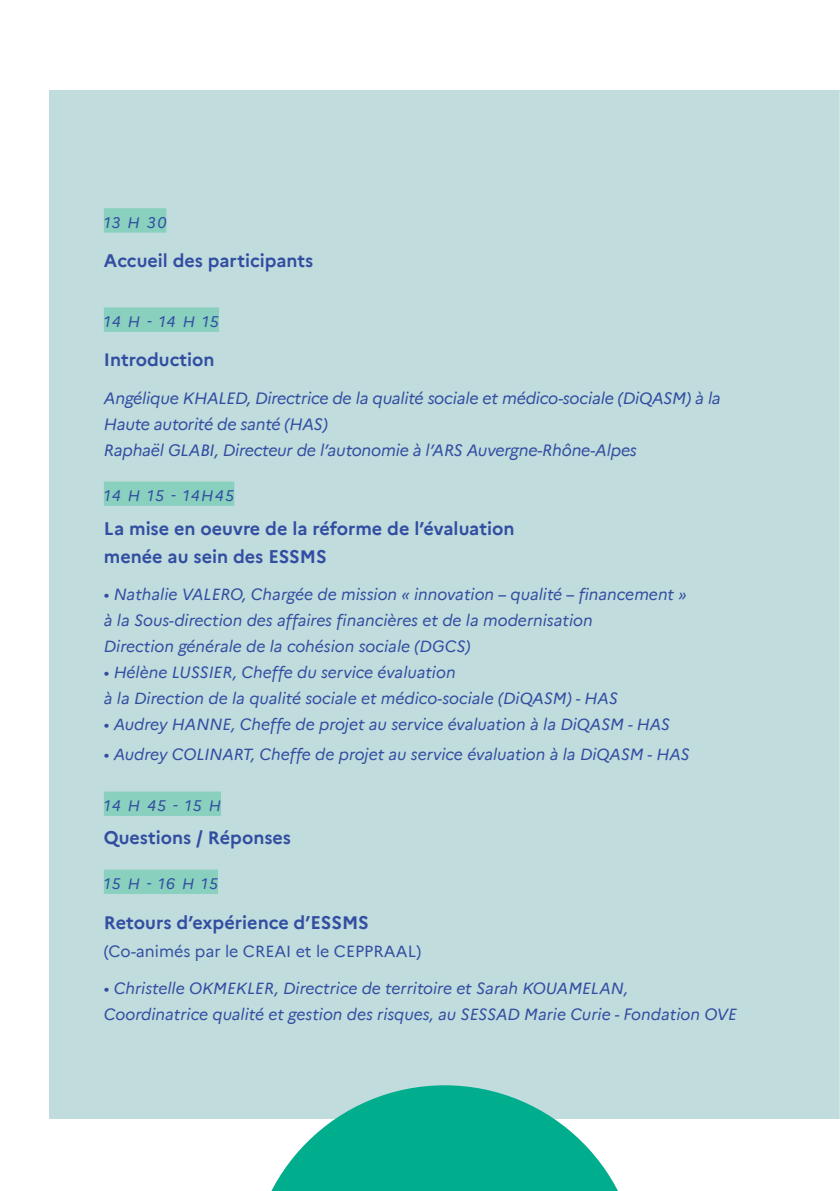
<style>
.page{position:relative;width:840px;height:1191px;background:#fff}
.page>*{position:absolute;margin:0;border:0;box-sizing:border-box;transform-origin:0 0}
.t1{font:700 18px/27.6px "Marianne";color:#324ea1}
.t2{font:italic 16.2px/26px "Marianne";letter-spacing:-.015em;color:#324ea1}
.t3{font:italic 16px/26px "Marianne";color:#324ea1}
.t4{font:16px "Marianne";color:#324ea1}
.t5{font:italic 15px "Marianne";letter-spacing:.075em;color:#324ea1}
</style>
<div class="page">
<div style="left:49px;top:91px;width:790px;height:1028px;background:#c1dcdd"></div>
<div style="left:104px;top:208px;width:62px;height:24px;background:#8ad0bf"></div>
<div style="left:104px;top:307px;width:115px;height:25px;background:#8ad0bf"></div>
<div style="left:104px;top:481px;width:130px;height:25px;background:#8ad0bf"></div>
<div style="left:104px;top:791px;width:117px;height:25px;background:#8ad0bf"></div>
<div style="left:104px;top:869px;width:114px;height:25px;background:#8ad0bf"></div>
<svg style="left:271px;top:1085px;width:347px;height:106px;fill:#00ad8c"></svg>
<hr style="left:838px;top:91px;width:1px;height:1028px;background:#cfe9e2">
<p class="t5" style="left:104px;top:211px;width:64px">13 H 30</p>
<p class="t1" style="left:104px;top:245px;width:211px">Accueil des participants</p>
<p class="t5" style="left:104px;top:310px;width:116px">14 H - 14 H 15</p>
<p class="t1" style="left:104px;top:344px;width:112px">Introduction</p>
<p class="t2" style="left:104px;top:383px;width:618px">Angélique KHALED, Directrice de la qualité sociale et médico-sociale (DiQASM) à la<br>Haute autorité de santé (HAS)<br>Raphaël GLABI, Directeur de l’autonomie à l’ARS Auvergne-Rhône-Alpes</p>
<p class="t5" style="left:104px;top:484px;width:132px">14 H 15 - 14H45</p>
<p class="t1" style="left:104px;top:513px;width:412px">La mise en oeuvre de la réforme de l’évaluation menée au sein des ESSMS</p>
<p class="t3" style="left:104px;top:580px;width:584px">• Nathalie VALERO, Chargée de mission « innovation – qualité – financement » à la Sous-direction des affaires financières et de la modernisation<br>Direction générale de la cohésion sociale (DGCS)</p>
<p class="t3" style="left:104px;top:658px;width:515px">• Hélène LUSSIER, Cheffe du service évaluation<br>à la Direction de la qualité sociale et médico-sociale (DiQASM) - HAS</p>
<p class="t3" style="left:104px;top:710px;width:567px">• Audrey HANNE, Cheffe de projet au service évaluation à la DiQASM - HAS</p>
<p class="t3" style="left:104px;top:740px;width:587px">• Audrey COLINART, Cheffe de projet au service évaluation à la DiQASM - HAS</p>
<p class="t5" style="left:104px;top:794px;width:119px">14 H 45 - 15 H</p>
<p class="t1" style="left:104px;top:822px;width:188px">Questions / Réponses</p>
<p class="t5" style="left:104px;top:872px;width:115px">15 H - 16 H 15</p>
<p class="t1" style="left:104px;top:907px;width:266px">Retours d’expérience d’ESSMS</p>
<p class="t4" style="left:104px;top:938px;width:319px">(Co-animés par le CREAI et le CEPPRAAL)</p>
<p class="t3" style="left:104px;top:974px;width:634px">• Christelle OKMEKLER, Directrice de territoire et Sarah KOUAMELAN,<br>Coordinatrice qualité et gestion des risques, au SESSAD Marie Curie - Fondation OVE</p>
</div>
